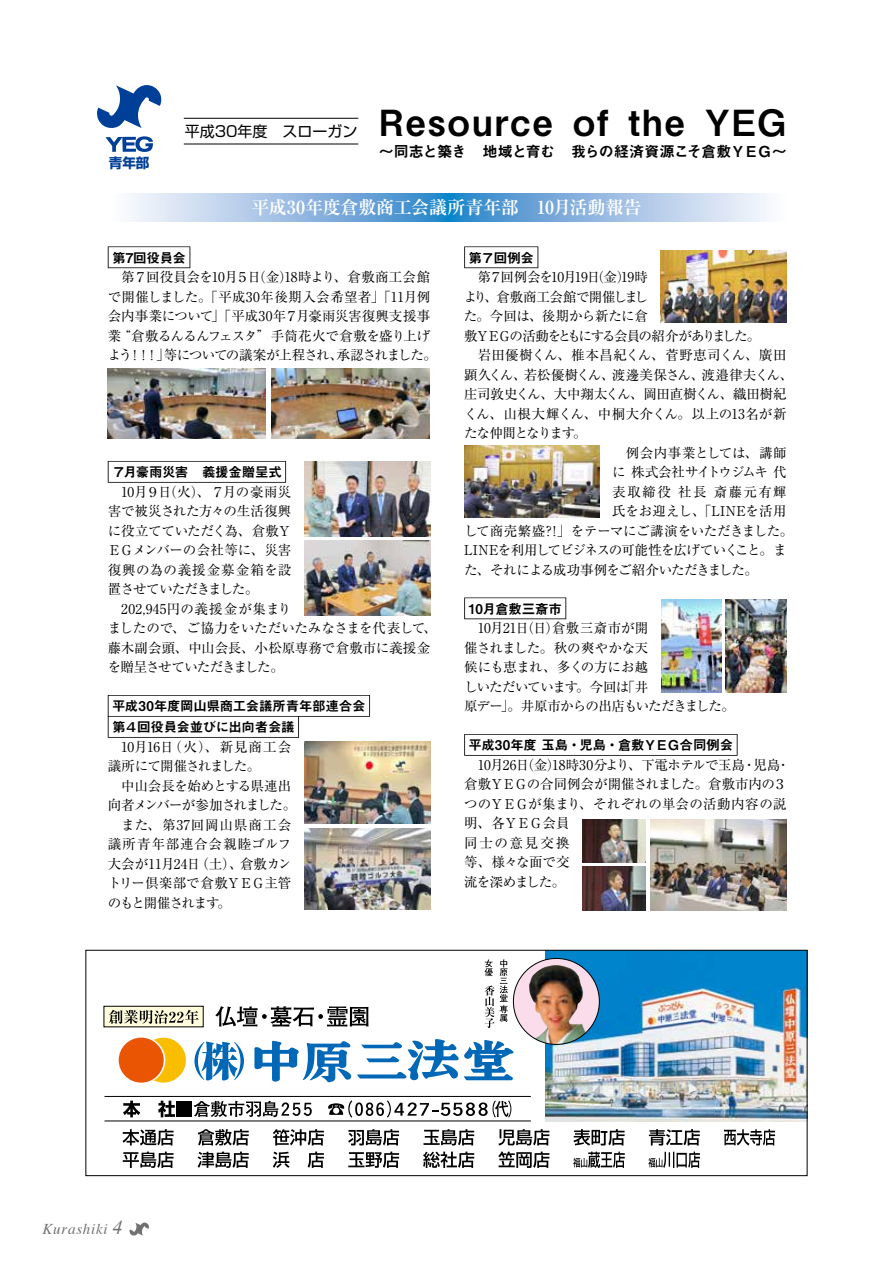
<style>
.page{position:relative;width:893px;height:1263px;background:#fff}
.page>*{position:absolute;margin:0;border:0;box-sizing:border-box;transform-origin:0 0}
.t1{font:36px "Midashi Go Pro MB31";letter-spacing:.06em;color:#000}
.t2{font:700 18px "Ryumin Pro";letter-spacing:-.01em;color:#fff}
.t3{font:15px "Midashi Go Pro MB31";letter-spacing:-.045em;color:#000}
.t4{font:15px "Shin Go Pro";color:#000}
.t5{font:italic 15px "Times";letter-spacing:.05em;color:#727171}
.t6{font:13.5px/19.5px "Ryumin Pro";letter-spacing:-.025em;color:#000}
.t7{font:13.5px/21px "Midashi Go Pr 5 MB31";letter-spacing:-.02em;color:#000}
.t8{font:13.5px/19.5px "Ryumin Pro";letter-spacing:-.045em;color:#000}
.t9{font:13.5px "Ryumin Pro";letter-spacing:-.065em;color:#000}
.t10{font:13.5px "Ryumin Pro";letter-spacing:-.125em;color:#000}
.t11{font:13.5px "Ryumin Pro";letter-spacing:.01em;color:#000}
.t12{font:13.5px "Ryumin Pro";letter-spacing:.025em;color:#000}
.t13{font:13.5px "Ryumin Pro";letter-spacing:-.06em;color:#000}
.t14{font:13.5px "Ryumin Pro";letter-spacing:-.07em;color:#000}
.t15{font:13.5px "Ryumin Pro";letter-spacing:.015em;color:#000}
.t16{font:13.5px "Ryumin Pro";letter-spacing:.06em;color:#000}
.t17{font:13.5px "Ryumin Pro";letter-spacing:.065em;color:#000}
.t18{font:13.5px "Ryumin Pro";letter-spacing:-.105em;color:#000}
.t19{font:13.5px "Ryumin Pro";letter-spacing:.035em;color:#000}
.t20{font:13.5px "Ryumin Pro";letter-spacing:.1em;color:#000}
.t21{font:13.5px "Ryumin Pro";letter-spacing:-.09em;color:#000}
.t22{font:13.5px "Ryumin Pro";letter-spacing:-.1em;color:#000}
.t23{font:700 13.5px "Shin Go Pro";color:#003f98}
.s1{font-size:19.5px}
</style>
<div class="page">
<img style="left:545px;top:952px;width:260px;height:170px">
<div style="left:104px;top:1006px;width:99px;height:21px;background:#fffcdb"></div>
<hr style="left:105px;top:1121px;width:426px;height:1px;background:#000">
<hr style="left:105px;top:1096px;width:426px;height:1px;background:#000">
<svg style="left:123px;top:1100px;width:17px;height:17px"></svg>
<svg style="left:158px;top:1101px;width:17px;height:16px"></svg>
<div style="left:177px;top:1101px;width:15px;height:16px;background:#000"></div>
<svg style="left:194px;top:1101px;width:118px;height:16px"></svg>
<svg style="left:328px;top:1100px;width:183px;height:17px"></svg>
<svg style="left:123px;top:1129px;width:51px;height:16px"></svg>
<svg style="left:198px;top:1129px;width:51px;height:16px"></svg>
<svg style="left:273px;top:1129px;width:51px;height:16px"></svg>
<svg style="left:348px;top:1129px;width:51px;height:16px"></svg>
<svg style="left:423px;top:1129px;width:51px;height:16px"></svg>
<svg style="left:498px;top:1129px;width:51px;height:16px"></svg>
<svg style="left:573px;top:1129px;width:52px;height:16px"></svg>
<svg style="left:649px;top:1129px;width:51px;height:16px"></svg>
<svg style="left:724px;top:1129px;width:51px;height:16px"></svg>
<svg style="left:123px;top:1151px;width:51px;height:17px"></svg>
<svg style="left:198px;top:1151px;width:51px;height:17px"></svg>
<svg style="left:273px;top:1151px;width:17px;height:17px"></svg>
<svg style="left:308px;top:1151px;width:16px;height:17px"></svg>
<svg style="left:348px;top:1151px;width:51px;height:17px"></svg>
<svg style="left:423px;top:1151px;width:51px;height:17px"></svg>
<svg style="left:498px;top:1151px;width:51px;height:17px"></svg>
<svg style="left:573px;top:1151px;width:52px;height:17px"></svg>
<svg style="left:648px;top:1151px;width:52px;height:17px"></svg>
<svg style="left:109px;top:958px;width:490px;height:124px"></svg>
<img style="left:529px;top:965px;width:57px;height:79px">
<div style="left:86px;top:950px;width:721px;height:226px;border:1px solid #000"></div>
<svg style="left:129px;top:1222px;width:20px;height:14px"></svg>
<svg style="left:108px;top:246px;width:82px;height:22px"></svg>
<div style="left:109px;top:247px;width:80px;height:20px;background:#fff"></div>
<svg style="left:108px;top:461px;width:178px;height:22px"></svg>
<div style="left:109px;top:462px;width:176px;height:20px;background:#fff"></div>
<svg style="left:108px;top:695px;width:262px;height:22px"></svg>
<div style="left:109px;top:696px;width:260px;height:20px;background:#fff"></div>
<svg style="left:108px;top:716px;width:191px;height:22px"></svg>
<div style="left:109px;top:717px;width:189px;height:20px;background:#fff"></div>
<svg style="left:464px;top:246px;width:74px;height:22px"></svg>
<div style="left:465px;top:247px;width:72px;height:20px;background:#fff"></div>
<svg style="left:464px;top:597px;width:102px;height:22px"></svg>
<div style="left:465px;top:598px;width:100px;height:20px;background:#fff"></div>
<div style="left:464px;top:734px;width:274px;height:22px;background:#404040"></div>
<div style="left:465px;top:735px;width:272px;height:20px;background:#fff"></div>
<svg style="left:97px;top:85px;width:65px;height:43px"></svg>
<svg style="left:106px;top:136px;width:47px;height:16px"></svg>
<hr style="left:184px;top:118px;width:174px;height:1px;background:#000">
<hr style="left:184px;top:144px;width:174px;height:1px;background:#000">
<svg style="left:130px;top:193px;width:638px;height:29px;background:#94bce2"></svg>
<img style="left:661px;top:251px;width:125px;height:71px">
<img style="left:464px;top:445px;width:135px;height:72px">
<img style="left:272px;top:369px;width:157px;height:69px">
<img style="left:108px;top:369px;width:158px;height:69px">
<img style="left:304px;top:462px;width:126px;height:74px">
<img style="left:304px;top:742px;width:126px;height:81px">
<img style="left:304px;top:541px;width:126px;height:74px">
<img style="left:304px;top:828px;width:126px;height:82px">
<img style="left:650px;top:819px;width:137px;height:91px">
<img style="left:582px;top:819px;width:64px;height:44px">
<img style="left:582px;top:867px;width:64px;height:43px">
<img style="left:726px;top:600px;width:60px;height:93px">
<img style="left:661px;top:600px;width:61px;height:93px">
<p class="t23" style="left:109px;top:153px;width:42px">青年部</p>
<p class="t4" style="left:185px;top:119px;width:174px">平成30年度　スローガン</p>
<h1 class="t1" style="left:379px;top:93px;width:409px">Resource of the YEG</h1>
<p class="t3" style="left:379px;top:140px;width:409px">～同志と築き　地域と育む　我らの経済資源こそ倉敷ＹＥＧ～</p>
<h2 class="t2" style="left:252px;top:193px;width:391px">平成３０年度倉敷商工会議所青年部　10月活動報告</h2>
<p class="t7" style="left:112px;top:246px;width:76px">第7回役員会</p>
<p class="t6" style="left:108px;top:267px;width:331px;text-align:center">第7回役員会を10月5日（金）18時より、倉敷商工会館<br>で開催しました。「平成30年後期入会希望者」「11月例会内事業について」「平成30年7月豪雨災害復興支援事業“倉敷るんるんフェスタ”手筒花火で倉敷を盛り上げよう！！！」等についての議案が上程され、承認されました。</p>
<p class="t7" style="left:112px;top:461px;width:171px">7月豪雨災害　義援金贈呈式</p>
<p class="t6" style="left:108px;top:481px;width:185px;text-align:justify;text-indent:14px">10月9日（火）、7月の豪雨災害で被災された方々の生活復興に役立てていただく為、倉敷ＹＥＧメンバーの会社等に、災害復興の為の義援金募金箱を設置させていただきました。</p>
<p class="t6" style="left:108px;top:598px;width:331px;text-indent:14px">202,945円の義援金が集まり<br>ましたので、ご協力をいただいたみなさまを代表して、藤木副会頭、中山会長、小松原専務で倉敷市に義援金を贈呈させていただきました。</p>
<p class="t7" style="left:112px;top:695px;width:255px">平成30年度岡山県商工会議所青年部連合会第4回役員会並びに出向者会議</p>
<p class="t6" style="left:108px;top:736px;width:185px;text-indent:14px">10月16日（火）、新見商工会議所にて開催されました。</p>
<p class="t6" style="left:121px;top:775px;width:172px">中山会長を始めとする県連出</p>
<p class="t14" style="left:108px;top:794px;width:190px">向者メンバーが参加されました。</p>
<p class="t16" style="left:121px;top:814px;width:172px">また、第37回岡山県商工会</p>
<p class="t17" style="left:108px;top:833px;width:185px">議所青年部連合会親睦ゴルフ</p>
<p class="t6" style="left:108px;top:853px;width:185px">大会が11月24日（土）、倉敷カン</p>
<p class="t6" style="left:108px;top:872px;width:185px">トリー倶楽部で倉敷ＹＥＧ主管</p>
<p class="t21" style="left:108px;top:892px;width:125px">のもと開催されます。</p>
<p class="t7" style="left:468px;top:246px;width:67px">第7回例会</p>
<p class="t13" style="left:477px;top:267px;width:172px">第7回例会を10月19日（金）19時</p>
<p class="t6" style="left:464px;top:286px;width:186px">より、倉敷商工会館で開催しまし</p>
<p class="t6" style="left:464px;top:305px;width:185px">た。今回は、後期から新たに倉</p>
<p class="t10" style="left:464px;top:325px;width:298px">敷ＹＥＧの活動をともにする会員の紹介がありました。</p>
<p class="t12" style="left:478px;top:345px;width:310px">岩田優樹くん、椎本昌紀くん、菅野恵司くん、廣田</p>
<p class="t6" style="left:464px;top:364px;width:331px">顕久くん、若松優樹くん、渡邊美保さん、渡邉律夫くん、</p>
<p class="t6" style="left:464px;top:383px;width:324px">庄司敦史くん、大中翔太くん、岡田直樹くん、織田樹紀</p>
<p class="t11" style="left:464px;top:403px;width:324px">くん、山根大輝くん、中桐大介くん。以上の13名が新</p>
<p class="t22" style="left:464px;top:423px;width:124px">たな仲間となります。</p>
<p class="t19" style="left:626px;top:442px;width:162px">例会内事業としては、講師</p>
<p class="t18" style="left:612px;top:461px;width:176px">に 株式会社サイトウジムキ 代</p>
<p class="t20" style="left:612px;top:481px;width:176px">表取締役 社長 斎藤元有輝</p>
<p class="t15" style="left:612px;top:500px;width:176px">氏をお迎えし、「LINEを活用</p>
<p class="t6" style="left:464px;top:520px;width:331px">して商売繁盛？！」をテーマにご講演をいただきました。</p>
<p class="t9" style="left:464px;top:539px;width:324px">LINEを利用してビジネスの可能性を広げていくこと。ま</p>
<p class="t9" style="left:464px;top:559px;width:295px">た、それによる成功事例をご紹介いただきました。</p>
<p class="t7" style="left:468px;top:597px;width:95px">10月倉敷三斎市</p>
<p class="t8" style="left:464px;top:617px;width:272px;text-indent:14px">10月21日（日）倉敷三斎市が開<br>催されました。秋の爽やかな天<br>候にも恵まれ、多くの方にお越<br>しいただいています。今回は「井<br>原デー」。井原市からの出店もいただきました。</p>
<p class="t7" style="left:468px;top:734px;width:266px">平成30年度 玉島・児島・倉敷ＹＥＧ合同例会</p>
<p class="t6" style="left:464px;top:754px;width:327px;text-indent:14px">10月26日（金）18時30分より、下電ホテルで玉島・児島・倉敷ＹＥＧの合同例会が開催されました。倉敷市内の3つのＹＥＧが集まり、それぞれの単会の活動内容の説明、各ＹＥＧ会員<br>同士の意見交換<br>等、様々な面で交<br>流を深めました。</p>
<p class="t5" style="left:43px;top:1216px;width:82px">Kurashiki <span class="s1">4</span></p>
</div>
